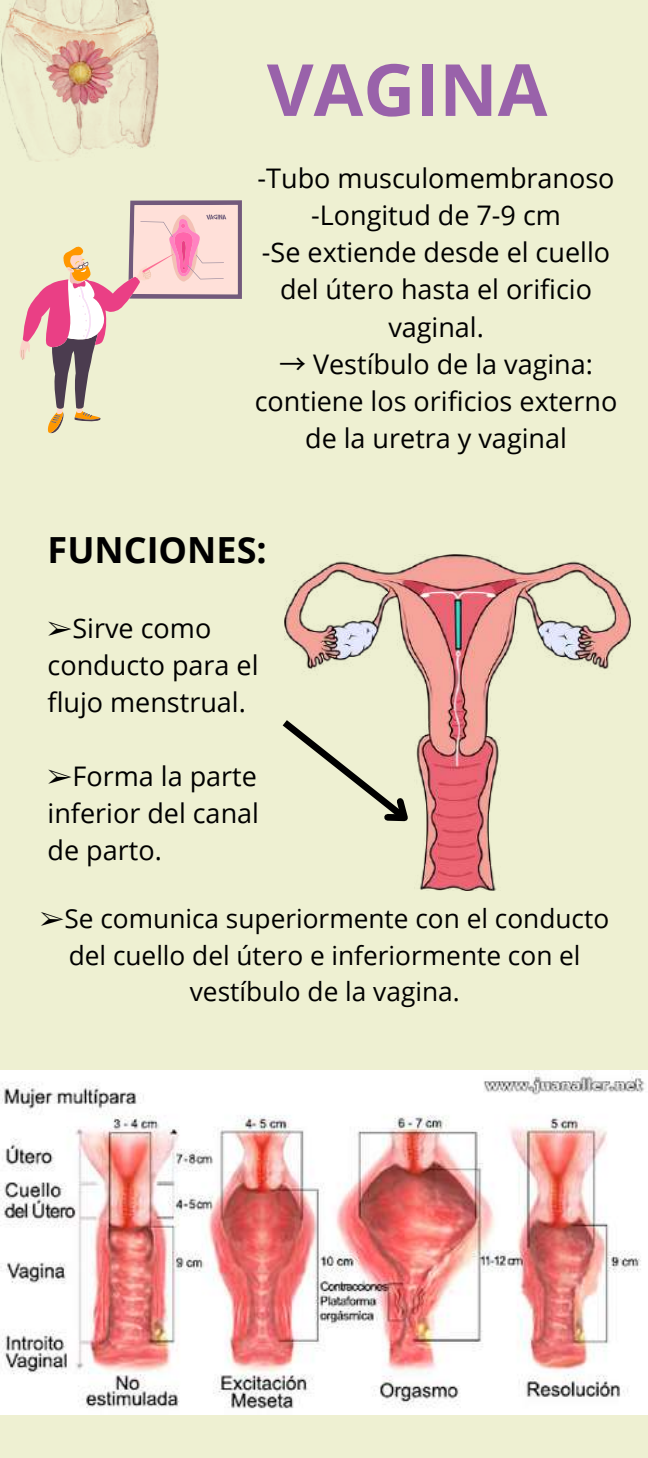
<style>
.page{position:relative;width:648px;height:1458px;background:#eef0d2}
.page>*{position:absolute;margin:0;border:0;box-sizing:border-box;transform-origin:0 0}
.t1{font:700 72px "Open Sans";color:#9962aa}
.t2{font:700 36px "Open Sans";color:#000}
.t3{font:27px/37.1px "Open Sans";color:#000;text-align:center}
.t4{font:26.32px/36.2px "Open Sans";color:#000;text-align:center}
.s1{font-family:"Noto Sans CJ Ksc"}
.s2{font-family:"Free Serif"}
</style>
<div class="page">
<img style="left:0;top:0;width:159px;height:162px">
<svg style="left:20px;top:200px;width:222px;height:233px"></svg>
<img style="left:285px;top:555px;width:346px;height:336px">
<svg style="left:282px;top:713px;width:143px;height:127px"></svg>
<img style="left:0;top:1070px;width:648px;height:345px">
<h1 class="t1" style="left:267px;top:39px;width:282px">VAGINA</h1>
<p class="t3" style="left:258px;top:159px;width:358px">-Tubo musculomembranoso -Longitud de 7-9 cm<br>-Se extiende desde el cuello del útero hasta el orificio vaginal.</p>
<p class="t3" style="left:255px;top:345px;width:364px"><span class="s1">→</span> Vestíbulo de la vagina: contiene los orificios externo de la uretra y vaginal</p>
<h2 class="t2" style="left:48px;top:525px;width:221px">FUNCIONES:</h2>
<p class="t3" style="left:48px;top:609px;width:212px;text-align:left"><span class="s2">➢</span>Sirve como conducto para el flujo menstrual.</p>
<p class="t3" style="left:48px;top:757px;width:213px;text-align:justify"><span class="s2">➢</span>Forma la parte inferior del canal de parto.</p>
<p class="t4" style="left:40px;top:900px;width:571px"><span class="s2">➢</span>Se comunica superiormente con el conducto del cuello del útero e inferiormente con el vestíbulo de la vagina.</p>
</div>
